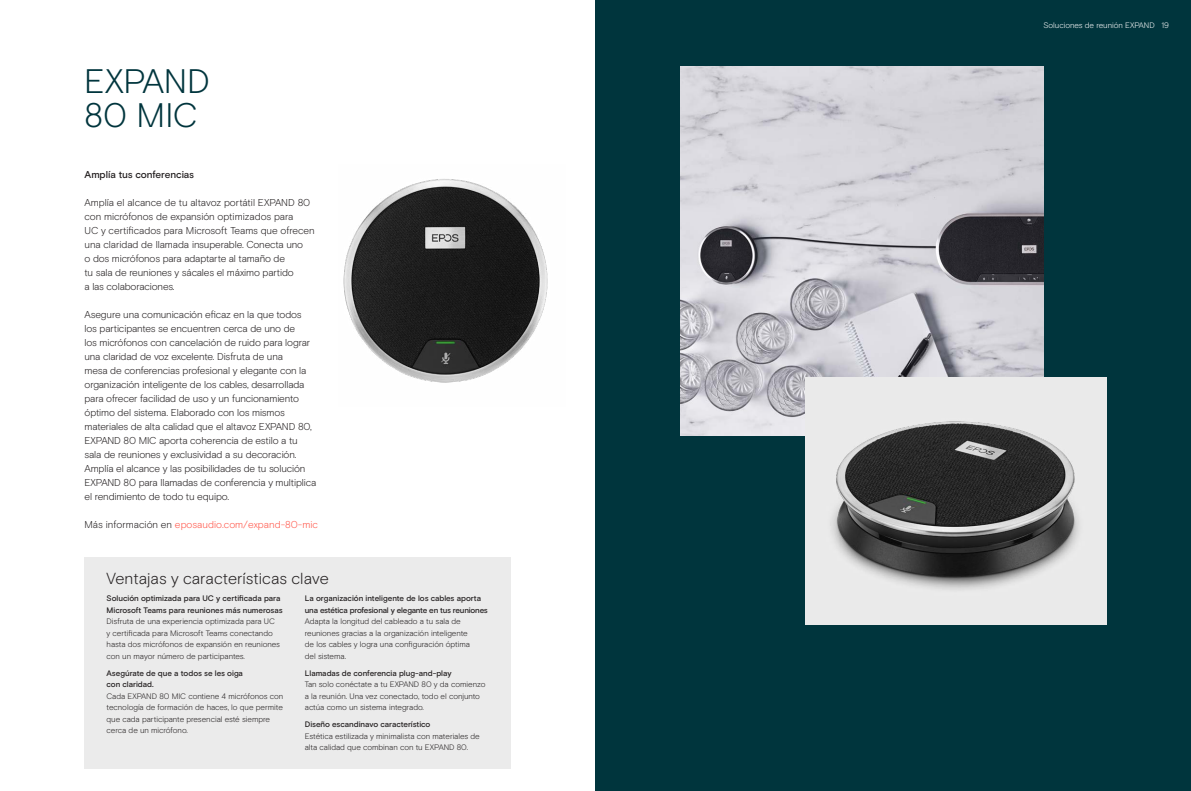
<style>
.page{position:relative;width:1191px;height:791px;background:#fff}
.page>*{position:absolute;margin:0;border:0;box-sizing:border-box;transform-origin:0 0}
.t1{font:300 34px/34px "EPOS Basis";letter-spacing:-.005em;color:#00353d}
.t2{font:300 16px "EPOS Basis";color:#231f20}
.t3{font:300 10px/14px "EPOS Basis";letter-spacing:-.015em;color:#231f20}
.t4{font:300 10px "EPOS Basis";color:#ff5549}
.t5{font:500 10px "EPOS Basis";letter-spacing:-.01em;color:#231f20}
.t6{font:300 8px/11.5px "EPOS Basis";letter-spacing:-.005em;color:#231f20}
.t7{font:500 8px/11.5px "EPOS Basis";letter-spacing:-.01em;color:#231f20}
.t8{font:300 8px "EPOS Basis";letter-spacing:-.005em;color:#fff}
.s1{color:#231f20}
</style>
<div class="page">
<div style="left:595px;top:0;width:596px;height:791px;background:#00353d"></div>
<img style="left:343px;top:179px;width:205px;height:204px">
<img style="left:680px;top:66px;width:364px;height:370px">
<img style="left:805px;top:377px;width:301px;height:247px">
<div style="left:85px;top:557px;width:426px;height:212px;background:#ebebeb"></div>
<h1 class="t1" style="left:84px;top:64px;width:127px">EXPAND<br>80 MIC</h1>
<p class="t5" style="left:85px;top:169px;width:111px">Amplía tus conferencias</p>
<p class="t3" style="left:85px;top:196px;width:232px">Amplía el alcance de tu altavoz portátil EXPAND 80 con micrófonos de expansión optimizados para<br>UC y certificados para Microsoft Teams que ofrecen una claridad de llamada insuperable. Conecta uno<br>o dos micrófonos para adaptarte al tamaño de<br>tu sala de reuniones y sácales el máximo partido<br>a las colaboraciones.</p>
<p class="t3" style="left:85px;top:308px;width:233px">Asegure una comunicación eficaz en la que todos los participantes se encuentren cerca de uno de<br>los micrófonos con cancelación de ruido para lograr una claridad de voz excelente. Disfruta de una<br>mesa de conferencias profesional y elegante con la organización inteligente de los cables, desarrollada para ofrecer facilidad de uso y un funcionamiento óptimo del sistema. Elaborado con los mismos materiales de alta calidad que el altavoz EXPAND 80, EXPAND 80 MIC aporta coherencia de estilo a tu sala de reuniones y exclusividad a su decoración.<br>Amplía el alcance y las posibilidades de tu solución EXPAND 80 para llamadas de conferencia y multiplica el rendimiento de todo tu equipo.</p>
<p class="t4" style="left:85px;top:519px;width:235px"><span class="s1">Más información en</span> eposaudio.com/expand-80-mic</p>
<h2 class="t2" style="left:107px;top:569px;width:224px">Ventajas y características clave</h2>
<p class="t7" style="left:107px;top:593px;width:178px">Solución optimizada para UC y certificada para<br>Microsoft Teams para reuniones más numerosas</p>
<p class="t6" style="left:107px;top:616px;width:175px">Disfruta de una experiencia optimizada para UC y certificada para Microsoft Teams conectando hasta dos micrófonos de expansión en reuniones con un mayor número de participantes.</p>
<p class="t7" style="left:107px;top:667px;width:138px">Asegúrate de que a todos se les oiga con claridad.</p>
<p class="t6" style="left:107px;top:690px;width:178px">Cada EXPAND 80 MIC contiene 4 micrófonos con tecnología de formación de haces, lo que permite que cada participante presencial esté siempre cerca de un micrófono.</p>
<p class="t7" style="left:305px;top:593px;width:184px">La organización inteligente de los cables aporta una estética profesional y elegante en tus reuniones</p>
<p class="t6" style="left:305px;top:616px;width:167px">Adapta la longitud del cableado a tu sala de reuniones gracias a la organización inteligente de los cables y logra una configuración óptima del sistema.</p>
<p class="t7" style="left:305px;top:667px;width:148px">Llamadas de conferencia plug-and-play</p>
<p class="t6" style="left:305px;top:679px;width:182px">Tan solo conéctate a tu EXPAND 80 y da comienzo a la reunión. Una vez conectado, todo el conjunto actúa como un sistema integrado.</p>
<p class="t7" style="left:305px;top:719px;width:127px">Diseño escandinavo característico</p>
<p class="t6" style="left:305px;top:730px;width:176px">Estética estilizada y minimalista con materiales de alta calidad que combinan con tu EXPAND 80.</p>
<p class="t8" style="left:1043px;top:21px;width:127px">Soluciones de reunión EXPAND 19</p>
</div>
